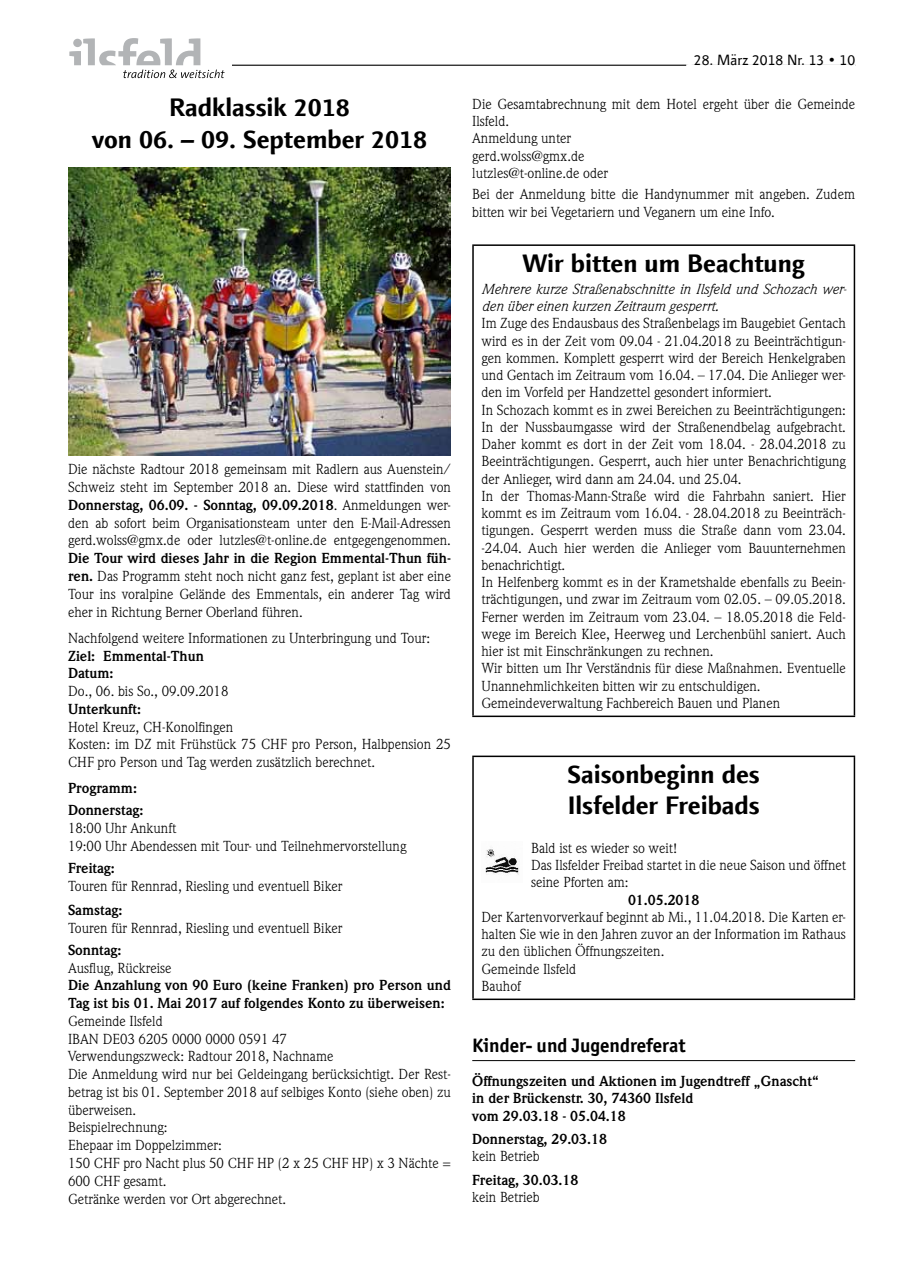
<style>
.page{position:relative;width:902px;height:1280px;background:#fff}
.page>*{position:absolute;margin:0;border:0;box-sizing:border-box;transform-origin:0 0}
.t1{font:700 25.5px/31px "Linotype Finnegan";color:#000;text-align:center}
.t2{font:700 19.5px "Officina San ITC";color:#000}
.t3{font:15px "Linotype Finnegan";color:#000}
.t4{font:14.25px/17.2px "Weidemann";color:#000}
.t5{font:700 14.25px/17.7px "Weidemann";color:#000}
.t6{font:italic 14.25px/17.2px "Weidemann";color:#000}
.s1{font-weight:700}
.s2{color:#fff}
</style>
<div class="page">
<img style="left:68px;top:168px;width:383px;height:287px">
<hr style="left:472px;top:1060px;width:383px;height:1px;background:#000">
<hr style="left:472px;top:244px;width:383px;height:2px;background:#000">
<hr style="left:472px;top:246px;width:1px;height:469px;background:#000">
<hr style="left:853px;top:246px;width:2px;height:469px;background:#000">
<hr style="left:472px;top:715px;width:383px;height:2px;background:#000">
<hr style="left:472px;top:756px;width:383px;height:1px;background:#000">
<hr style="left:472px;top:757px;width:1px;height:241px;background:#000">
<hr style="left:853px;top:757px;width:2px;height:241px;background:#000">
<hr style="left:472px;top:998px;width:383px;height:2px;background:#000">
<img style="left:485px;top:847px;width:34px;height:28px">
<hr style="left:232px;top:65px;width:623px;height:1px;background:#000">
<div style="left:686px;top:64px;width:169px;height:5px;background:#fff"></div>
<svg style="left:69px;top:38px;width:155px;height:40px"></svg>
<h1 class="t1" style="left:92px;top:93px;width:337px">Radklassik 2018<br>von 06. – 09. September 2018</h1>
<p class="t4" style="left:68px;top:460px;width:384px;line-height:17.7px;text-align:justify">Die nächste Radtour 2018 gemeinsam mit Radlern aus Auenstein/ Schweiz steht im September 2018 an. Diese wird stattfinden von <span class="s1">Donnerstag, 06.09. - Sonntag, 09.09.2018</span>. Anmeldungen wer&shy;den ab sofort beim Organisationsteam unter den E-Mail-Adressen gerd.wolss@gmx.de oder lutzles@t-online.de entgegengenommen.</p>
<p class="t4" style="left:68px;top:549px;width:384px;line-height:17.7px;text-align:justify"><span class="s1">Die Tour wird dieses Jahr in die Region Emmental-Thun füh&shy;ren.</span> Das Programm steht noch nicht ganz fest, geplant ist aber eine Tour ins voralpine Gelände des Emmentals, ein anderer Tag wird eher in Richtung Berner Oberland führen.</p>
<p class="t4" style="left:68px;top:629px;width:363px">Nachfolgend weitere Informationen zu Unterbringung und Tour:</p>
<p class="t5" style="left:68px;top:647px;width:137px">Ziel: Emmental-Thun<br>Datum:</p>
<p class="t4" style="left:68px;top:682px;width:162px">Do., 06. bis So., 09.09.2018</p>
<p class="t5" style="left:68px;top:700px;width:74px">Unterkunft:</p>
<p class="t4" style="left:68px;top:718px;width:384px;line-height:17.7px">Hotel Kreuz, CH-Konolfingen<br>Kosten: im DZ mit Frühstück 75 CHF pro Person, Halbpension 25<br>CHF pro Person und Tag werden zusätzlich berechnet.</p>
<p class="t5" style="left:68px;top:778px;width:77px;line-height:22px">Programm:<br>Donnerstag:</p>
<p class="t4" style="left:68px;top:819px;width:340px;line-height:17.7px">18:00 Uhr Ankunft<br>19:00 Uhr Abendessen mit Tour- und Teilnehmervorstellung</p>
<p class="t5" style="left:68px;top:859px;width:48px">Freitag:</p>
<p class="t4" style="left:68px;top:877px;width:276px">Touren für Rennrad, Riesling und eventuell Biker</p>
<p class="t5" style="left:68px;top:901px;width:56px">Samstag:</p>
<p class="t4" style="left:68px;top:919px;width:276px">Touren für Rennrad, Riesling und eventuell Biker</p>
<p class="t5" style="left:68px;top:941px;width:55px">Sonntag:</p>
<p class="t4" style="left:68px;top:959px;width:105px">Ausflug, Rückreise</p>
<p class="t5" style="left:68px;top:977px;width:384px">Die Anzahlung von 90 Euro (keine Franken) pro Person und<br>Tag ist bis 01. Mai 2017 auf folgendes Konto zu überweisen:</p>
<p class="t4" style="left:68px;top:1012px;width:384px;line-height:17.7px">Gemeinde Ilsfeld<br>IBAN DE03 6205 0000 0000 0591 47<br>Verwendungszweck: Radtour 2018, Nachname<br>Die Anmeldung wird nur bei Geldeingang berücksichtigt. Der Rest&shy;betrag ist bis 01. September 2018 auf selbiges Konto (siehe oben) zu überweisen.<br>Beispielrechnung:<br>Ehepaar im Doppelzimmer:<br>150 CHF pro Nacht plus 50 CHF HP (2 x 25 CHF HP) x 3 Nächte = 600 CHF gesamt.<br>Getränke werden vor Ort abgerechnet.</p>
<p class="t3" style="left:686px;top:51px;width:170px"><span class="s2">0</span>28. März 2018 Nr. 13 • 10</p>
<p class="t4" style="left:472px;top:95px;width:384px">Die Gesamtabrechnung mit dem Hotel ergeht über die Gemeinde<br>Ilsfeld.<br>Anmeldung unter<br>gerd.wolss@gmx.de<br>lutzles@t-online.de oder</p>
<p class="t4" style="left:472px;top:186px;width:384px">Bei der Anmeldung bitte die Handynummer mit angeben. Zudem bitten wir bei Vegetariern und Veganern um eine Info.</p>
<h1 class="t1" style="left:522px;top:248px;width:284px">Wir bitten um Beachtung</h1>
<p class="t6" style="left:481px;top:280px;width:366px">Mehrere kurze Straßenabschnitte in Ilsfeld und Schozach wer&shy;den über einen kurzen Zeitraum gesperrt.</p>
<p class="t4" style="left:481px;top:315px;width:366px">Im Zuge des Endausbaus des Straßenbelags im Baugebiet Gentach wird es in der Zeit vom 09.04 - 21.04.2018 zu Beeinträchtigun&shy;gen kommen. Komplett gesperrt wird der Bereich Henkelgraben und Gentach im Zeitraum vom 16.04. – 17.04. Die Anlieger wer&shy;den im Vorfeld per Handzettel gesondert informiert.<br>In Schozach kommt es in zwei Bereichen zu Beeinträchtigungen:<br>In der Nussbaumgasse wird der Straßenendbelag aufgebracht.<br>Daher kommt es dort in der Zeit vom 18.04. - 28.04.2018 zu Beeinträchtigungen. Gesperrt, auch hier unter Benachrichtigung der Anlieger, wird dann am 24.04. und 25.04.<br>In der Thomas-Mann-Straße wird die Fahrbahn saniert. Hier kommt es im Zeitraum vom 16.04. - 28.04.2018 zu Beeinträch&shy;tigungen. Gesperrt werden muss die Straße dann vom 23.04. -24.04. Auch hier werden die Anlieger vom Bauunternehmen benachrichtigt.<br>In Helfenberg kommt es in der Krametshalde ebenfalls zu Beein&shy;trächtigungen, und zwar im Zeitraum vom 02.05. – 09.05.2018.<br>Ferner werden im Zeitraum vom 23.04. – 18.05.2018 die Feld&shy;wege im Bereich Klee, Heerweg und Lerchenbühl saniert. Auch hier ist mit Einschränkungen zu rechnen.<br>Wir bitten um Ihr Verständnis für diese Maßnahmen. Eventuelle Unannehmlichkeiten bitten wir zu entschuldigen.<br>Gemeindeverwaltung Fachbereich Bauen und Planen</p>
<h1 class="t1" style="left:567px;top:760px;width:194px;line-height:30.6px;text-align:left">Saisonbeginn des<br>Ilsfelder Freibads</h1>
<p class="t4" style="left:531px;top:839px;width:316px">Bald ist es wieder so weit!<br>Das Ilsfelder Freibad startet in die neue Saison und öffnet seine Pforten am:</p>
<p class="t5" style="left:628px;top:891px;width:73px">01.05.2018</p>
<p class="t4" style="left:481px;top:908px;width:366px">Der Kartenvorverkauf beginnt ab Mi., 11.04.2018. Die Karten er&shy;halten Sie wie in den Jahren zuvor an der Information im Rathaus zu den üblichen Öffnungszeiten.<br>Gemeinde Ilsfeld<br>Bauhof</p>
<h2 class="t2" style="left:472px;top:1033px;width:215px">Kinder- und Jugendreferat</h2>
<p class="t5" style="left:472px;top:1073px;width:348px;line-height:17.2px">Öffnungszeiten und Aktionen im Jugendtreff „Gnascht“ in der Brückenstr. 30, 74360 Ilsfeld<br>vom 29.03.18 - 05.04.18</p>
<p class="t5" style="left:472px;top:1130px;width:136px">Donnerstag, 29.03.18</p>
<p class="t4" style="left:472px;top:1148px;width:69px">kein Betrieb</p>
<p class="t5" style="left:472px;top:1171px;width:108px">Freitag, 30.03.18</p>
<p class="t4" style="left:472px;top:1188px;width:69px">kein Betrieb</p>
</div>
